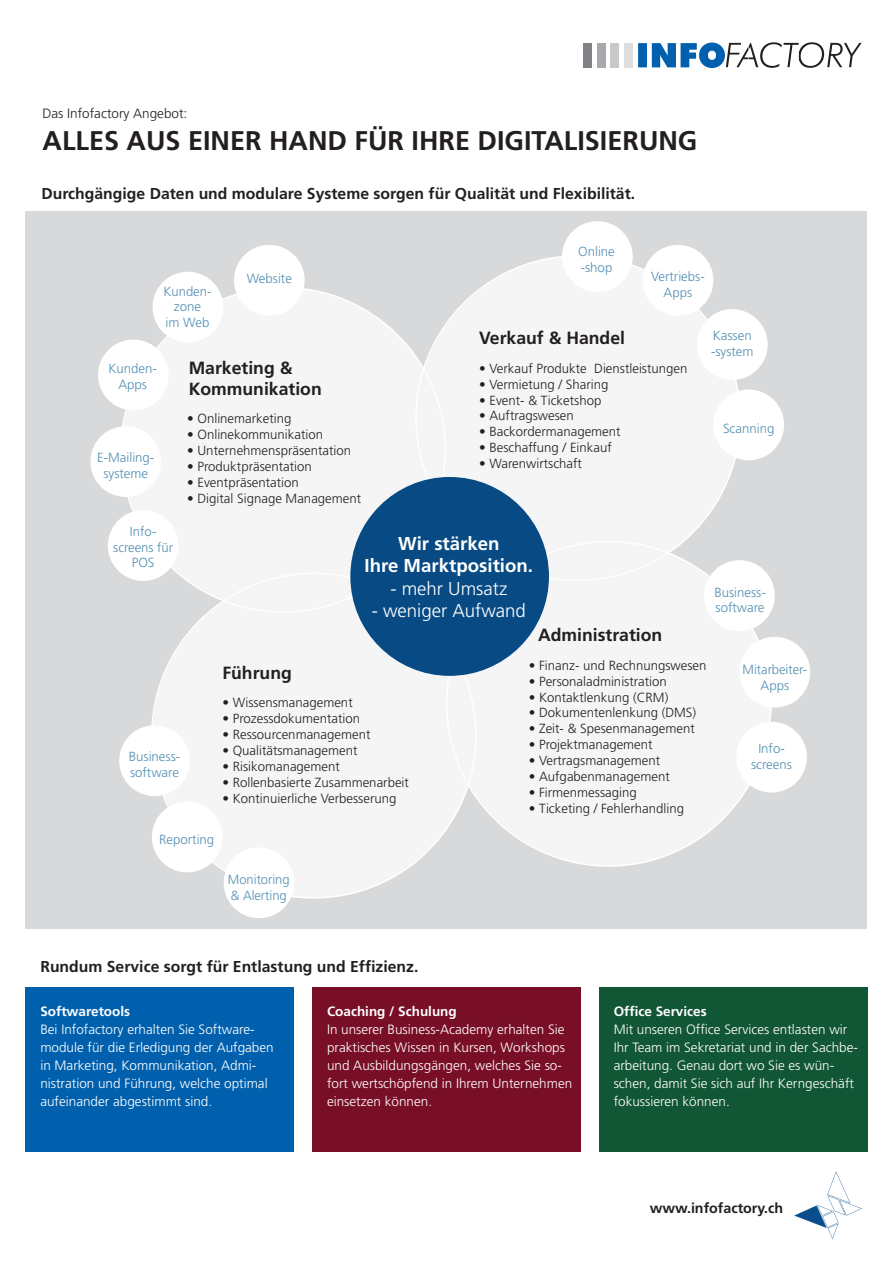
<style>
.page{position:relative;width:893px;height:1263px;background:#fff}
.page>*{position:absolute;margin:0;border:0;box-sizing:border-box;transform-origin:0 0}
.t1{font:700 27px "Frutiger";color:#231f20}
.t2{font:700 18.6px/22.4px "Frutiger";color:#fff;text-align:center}
.t3{font:300 18.6px "Frutiger";color:#fff}
.t4{font:700 17.7px/21.1px "Frutiger";color:#231f20}
.t5{font:700 15.75px "Frutiger";color:#231f20}
.t6{font:700 14.25px "Frutiger";color:#231f20}
.t7{font:300 13.5px/18px "Frutiger";color:#fff}
.t8{font:700 13.5px "Frutiger";color:#fff}
.t9{font:300 13.5px "Frutiger";color:#231f20}
.t10{font:300 13.2px "Frutiger";color:#231f20}
.t11{font:300 13.2px/15.9px "Frutiger";color:#538fb3;text-align:center}
</style>
<div class="page">
<div style="left:26px;top:212px;width:841px;height:717px;background:#d8d9db"></div>
<div style="left:312px;top:988px;width:269px;height:164px;background:#790e27"></div>
<div style="left:26px;top:988px;width:268px;height:164px;background:#0160ae"></div>
<div style="left:599px;top:988px;width:268px;height:164px;background:#115635"></div>
<div style="left:624px;top:43px;width:9px;height:24px;background:#dcdddf"></div>
<div style="left:610px;top:43px;width:9px;height:24px;background:#c7c8ca"></div>
<div style="left:597px;top:43px;width:9px;height:24px;background:#a8a9ad"></div>
<div style="left:583px;top:43px;width:9px;height:24px;background:#808285"></div>
<svg style="left:638px;top:42px;width:224px;height:26px"></svg>
<svg style="left:152px;top:622px;width:284px;height:277px;background:#f2f3f4"></svg>
<svg style="left:436px;top:591px;width:306px;height:276px;background:#f1f2f3"></svg>
<svg style="left:454px;top:246px;width:295px;height:345px;background:#f1f1f2"></svg>
<svg style="left:123px;top:289px;width:331px;height:333px;background:#f1f1f2"></svg>
<div style="left:350px;top:477px;width:199px;height:199px;background:#084b84;border-radius:50%"></div>
<svg style="left:98px;top:245px;width:212px;height:170px"></svg>
<svg style="left:699px;top:555px;width:111px;height:242px"></svg>
<svg style="left:119px;top:721px;width:179px;height:197px"></svg>
<div style="left:562px;top:221px;width:71px;height:71px;background:#fff;border-radius:50%"></div>
<div style="left:643px;top:245px;width:70px;height:71px;background:#fff;border-radius:50%"></div>
<div style="left:697px;top:309px;width:71px;height:71px;background:#fff;border-radius:50%"></div>
<div style="left:713px;top:389px;width:71px;height:71px;background:#fff;border-radius:50%"></div>
<svg style="left:90px;top:421px;width:94px;height:165px"></svg>
<svg style="left:794px;top:1171px;width:68px;height:68px"></svg>
<p class="t9" style="left:43px;top:106px;width:146px">Das Infofactory Angebot:</p>
<h1 class="t1" style="left:43px;top:125px;width:656px">ALLES AUS EINER HAND FÜR IHRE DIGITALISIERUNG</h1>
<p class="t5" style="left:41px;top:185px;width:595px">Durchgängige Daten und modulare Systeme sorgen für Qualität und Flexibilität.</p>
<p class="t11" style="left:164px;top:283px;width:49px">Kunden&shy;zone<br>im Web</p>
<p class="t11" style="left:247px;top:271px;width:47px">Website</p>
<p class="t11" style="left:578px;top:243px;width:38px;text-align:left">Online -shop</p>
<p class="t11" style="left:651px;top:268px;width:55px">Vertriebs-<br>Apps</p>
<p class="t11" style="left:108px;top:360px;width:50px">Kunden-<br>Apps</p>
<p class="t11" style="left:97px;top:449px;width:59px">E-Mailing&shy;systeme</p>
<p class="t11" style="left:113px;top:523px;width:61px">Info&shy;screens für<br>POS</p>
<p class="t11" style="left:129px;top:748px;width:53px;text-align:left">Business&shy;software</p>
<h3 class="t4" style="left:189px;top:357px;width:135px">Marketing &amp;<br>Kommunikation</h3>
<p class="t10" style="left:187px;top:411px;width:106px">• Onlinemarketing</p>
<p class="t10" style="left:187px;top:427px;width:137px">• Onlinekommunikation</p>
<p class="t10" style="left:187px;top:443px;width:165px">• Unternehmenspräsentation</p>
<p class="t10" style="left:187px;top:459px;width:126px">• Produktpräsentation</p>
<p class="t10" style="left:187px;top:475px;width:113px">• Eventpräsentation</p>
<p class="t10" style="left:187px;top:491px;width:176px">• Digital Signage Management</p>
<h3 class="t4" style="left:479px;top:327px;width:147px">Verkauf &amp; Handel</h3>
<p class="t10" style="left:479px;top:361px;width:210px">• Verkauf Produkte Dienstleistungen</p>
<p class="t10" style="left:479px;top:377px;width:131px">• Vermietung / Sharing</p>
<p class="t10" style="left:479px;top:392px;width:124px">• Event- &amp; Ticketshop</p>
<p class="t10" style="left:479px;top:408px;width:96px">• Auftragswesen</p>
<p class="t10" style="left:479px;top:424px;width:143px">• Backordermanagement</p>
<p class="t10" style="left:479px;top:440px;width:134px">• Beschaffung / Einkauf</p>
<p class="t10" style="left:479px;top:456px;width:104px">• Warenwirtschaft</p>
<h2 class="t2" style="left:365px;top:532px;width:170px">Wir stärken<br>Ihre Marktposition.</h2>
<h2 class="t3" style="left:390px;top:578px;width:118px">- mehr Umsatz</h2>
<h2 class="t3" style="left:372px;top:600px;width:156px">- weniger Aufwand</h2>
<p class="t11" style="left:711px;top:328px;width:44px;text-align:left">Kassen -system</p>
<p class="t11" style="left:723px;top:420px;width:53px">Scanning</p>
<p class="t11" style="left:714px;top:584px;width:53px;text-align:left">Business&shy;software</p>
<h3 class="t4" style="left:222px;top:662px;width:71px">Führung</h3>
<p class="t10" style="left:222px;top:695px;width:132px">• Wissensmanagement</p>
<p class="t10" style="left:222px;top:711px;width:139px">• Prozessdokumentation</p>
<p class="t10" style="left:222px;top:727px;width:150px">• Ressourcenmanagement</p>
<p class="t10" style="left:222px;top:743px;width:137px">• Qualitätsmanagement</p>
<p class="t10" style="left:222px;top:759px;width:119px">• Risikomanagement</p>
<p class="t10" style="left:222px;top:775px;width:188px">• Rollenbasierte Zusammenarbeit</p>
<p class="t10" style="left:222px;top:791px;width:176px">• Kontinuierliche Verbesserung</p>
<h3 class="t4" style="left:538px;top:624px;width:126px">Administration</h3>
<p class="t10" style="left:529px;top:658px;width:179px">• Finanz- und Rechnungswesen</p>
<p class="t10" style="left:529px;top:674px;width:140px">• Personaladministration</p>
<p class="t10" style="left:529px;top:689px;width:141px">• Kontaktlenkung (CRM)</p>
<p class="t10" style="left:529px;top:705px;width:169px">• Dokumentenlenkung (DMS)</p>
<p class="t10" style="left:529px;top:721px;width:167px">• Zeit- &amp; Spesenmanagement</p>
<p class="t10" style="left:529px;top:737px;width:125px">• Projektmanagement</p>
<p class="t10" style="left:529px;top:753px;width:133px">• Vertragsmanagement</p>
<p class="t10" style="left:529px;top:769px;width:142px">• Aufgabenmanagement</p>
<p class="t10" style="left:529px;top:785px;width:109px">• Firmenmessaging</p>
<p class="t10" style="left:529px;top:801px;width:157px">• Ticketing / Fehlerhandling</p>
<p class="t11" style="left:743px;top:662px;width:66px">Mitarbeiter-<br>Apps</p>
<p class="t11" style="left:751px;top:740px;width:42px">Info&shy;screens</p>
<p class="t11" style="left:159px;top:831px;width:57px">Reporting</p>
<p class="t11" style="left:228px;top:871px;width:63px;text-align:left">Monitoring &amp; Alerting</p>
<p class="t5" style="left:40px;top:957px;width:380px">Rundum Service sorgt für Entlastung und Effizienz.</p>
<p class="t8" style="left:40px;top:1003px;width:91px">Softwaretools</p>
<p class="t7" style="left:40px;top:1020px;width:235px">Bei Infofactory erhalten Sie Software&shy;module für die Erledigung der Aufgaben in Marketing, Kommunikation, Admi&shy;nistration und Führung, welche optimal aufeinander abgestimmt sind.</p>
<p class="t8" style="left:327px;top:1003px;width:131px">Coaching / Schulung</p>
<p class="t7" style="left:327px;top:1020px;width:247px">In unserer Business-Academy erhalten Sie praktisches Wissen in Kursen, Workshops und Ausbildungsgängen, welches Sie so&shy;fort wertschöpfend in Ihrem Unternehmen einsetzen können.</p>
<p class="t8" style="left:614px;top:1003px;width:95px">Office Services</p>
<p class="t7" style="left:614px;top:1020px;width:246px">Mit unseren Office Services entlasten wir Ihr Team im Sekretariat und in der Sachbe&shy;arbeitung. Genau dort wo Sie es wün&shy;schen, damit Sie sich auf Ihr Kerngeschäft fokussieren können.</p>
<p class="t6" style="left:650px;top:1200px;width:135px">www.infofactory.ch</p>
</div>
